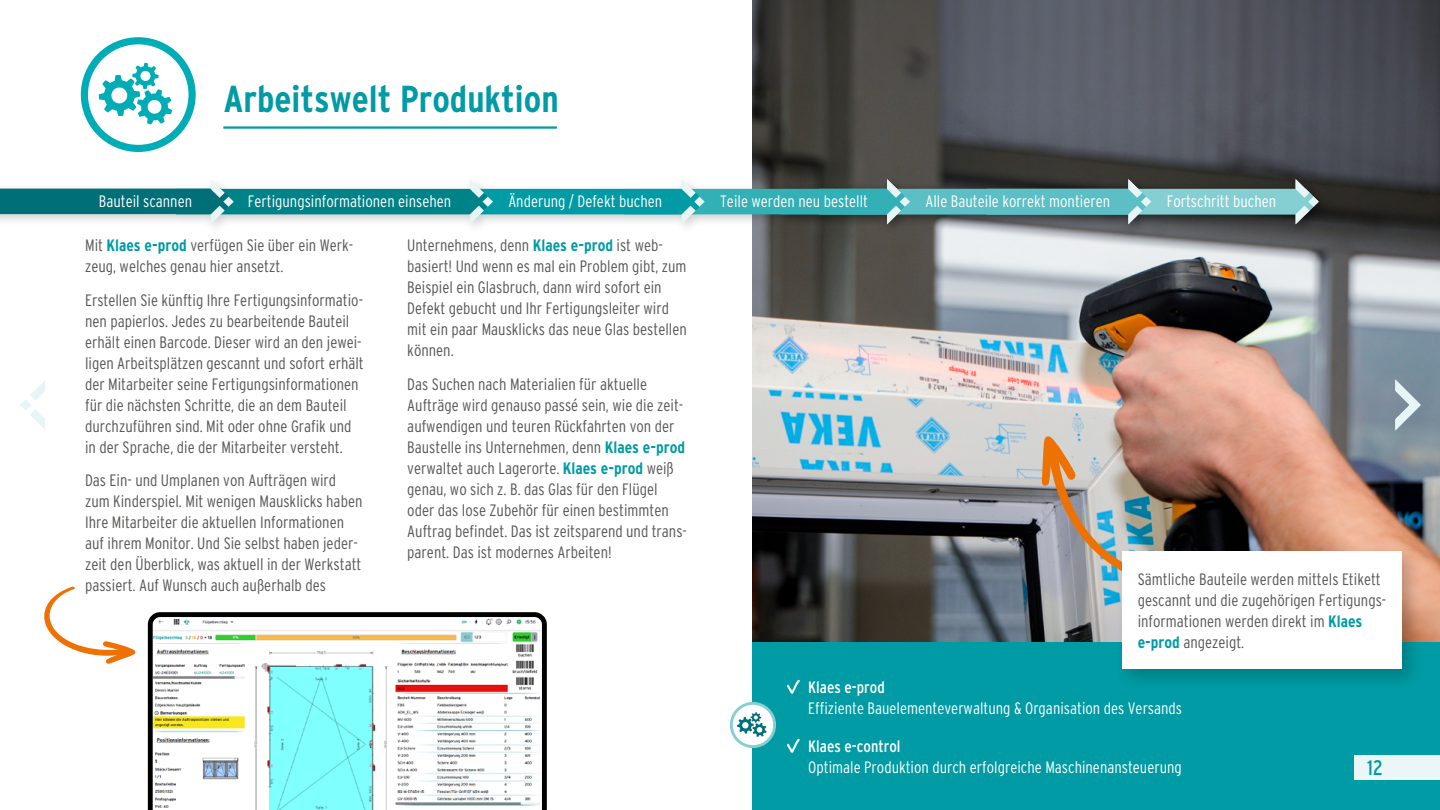
<style>
.page{position:relative;width:1440px;height:810px;background:#fff}
.page>*{position:absolute;margin:0;border:0;box-sizing:border-box;transform-origin:0 0}
.t1{font:700 condensed 37.5px "Interstate";color:#009ba4}
.t2{font:condensed 21px "Interstate";color:#009ba4}
.t3{font:300 condensed 16.5px/21px "Interstate";color:#575756}
.t4{font:300 condensed 16.5px "Interstate";color:#fff}
.t5{font:condensed 16.5px "Interstate";color:#fff}
.s1{font-weight:700;color:#009ba4}
</style>
<div class="page">
<svg style="left:148px;top:612px;width:399px;height:198px"></svg>
<img style="left:753px;top:0;width:686px;height:643px">
<img style="left:1041px;top:436px;width:160px;height:155px">
<div style="left:81px;top:37px;width:115px;height:115px;background:#00adb7;border-radius:50%"></div>
<svg style="left:88px;top:44px;width:101px;height:101px"></svg>
<svg style="left:44px;top:586px;width:91px;height:78px"></svg>
<div style="left:0;top:174px;width:1329px;height:61px;background:#000;opacity:.2"></div>
<svg style="left:0;top:179px;width:1318px;height:45px"></svg>
<div style="left:753px;top:643px;width:686px;height:167px;background:#009ba4"></div>
<svg style="left:787px;top:680px;width:13px;height:14px"></svg>
<svg style="left:787px;top:739px;width:13px;height:14px"></svg>
<svg style="left:730px;top:702px;width:46px;height:46px"></svg>
<div style="left:732px;top:705px;width:41px;height:40px;background:#fff;border-radius:50%"></div>
<svg style="left:737px;top:712px;width:29px;height:25px"></svg>
<svg style="left:1395px;top:380px;width:25px;height:50px"></svg>
<div style="left:1115px;top:545px;width:308px;height:145px;background:#000;opacity:.2"></div>
<div style="left:1121px;top:551px;width:280px;height:118px;background:#fff"></div>
<div style="left:1354px;top:755px;width:85px;height:25px;background:#ebf6f7"></div>
<svg style="left:20px;top:381px;width:25px;height:48px"></svg>
<hr style="left:223px;top:126px;width:334px;height:3px;background:#009ba4">
<h1 class="t1" style="left:223px;top:78px;width:337px">Arbeitswelt Produktion</h1>
<p class="t4" style="left:99px;top:192px;width:95px">Bauteil scannen</p>
<p class="t4" style="left:248px;top:192px;width:205px">Fertigungsinformationen einsehen</p>
<p class="t4" style="left:508px;top:192px;width:155px">Änderung / Defekt buchen</p>
<p class="t4" style="left:720px;top:192px;width:150px">Teile werden neu bestellt</p>
<p class="t4" style="left:925px;top:192px;width:186px">Alle Bauteile korrekt montieren</p>
<p class="t4" style="left:1166px;top:192px;width:111px">Fortschritt buchen</p>
<p class="t3" style="left:85px;top:234px;width:270px">Mit <span class="s1">Klaes e-prod</span> verfügen Sie über ein Werk&shy;zeug, welches genau hier ansetzt.</p>
<p class="t3" style="left:85px;top:289px;width:280px">Erstellen Sie künftig Ihre Fertigungsinformatio&shy;nen papierlos. Jedes zu bearbeitende Bauteil erhält einen Barcode. Dieser wird an den jewei&shy;ligen Arbeitsplätzen gescannt und sofort erhält der Mitarbeiter seine Fertigungsinformationen für die nächsten Schritte, die an dem Bauteil durchzuführen sind. Mit oder ohne Grafik und in der Sprache, die der Mitarbeiter versteht.</p>
<p class="t3" style="left:85px;top:470px;width:279px">Das Ein- und Umplanen von Aufträgen wird zum Kinderspiel. Mit wenigen Mausklicks haben Ihre Mitarbeiter die aktuellen Informationen auf ihrem Monitor. Und Sie selbst haben jeder&shy;zeit den Überblick, was aktuell in der Werkstatt passiert. Auf Wunsch auch außerhalb des</p>
<p class="t3" style="left:407px;top:234px;width:281px">Unternehmens, denn <span class="s1">Klaes e-prod</span> ist web&shy;basiert! Und wenn es mal ein Problem gibt, zum Beispiel ein Glasbruch, dann wird sofort ein Defekt gebucht und Ihr Fertigungsleiter wird mit ein paar Mausklicks das neue Glas bestellen können.</p>
<p class="t3" style="left:407px;top:373px;width:281px">Das Suchen nach Materialien für aktuelle Aufträge wird genauso passé sein, wie die zeit&shy;aufwendigen und teuren Rückfahrten von der Baustelle ins Unternehmen, denn <span class="s1">Klaes e-prod </span>verwaltet auch Lagerorte. <span class="s1">Klaes e-prod</span> weiß genau, wo sich z. B. das Glas für den Flügel oder das lose Zubehör für einen bestimmten Auftrag befindet. Das ist zeitsparend und trans&shy;parent. Das ist modernes Arbeiten!</p>
<p class="t3" style="left:1137px;top:568px;width:250px">Sämtliche Bauteile werden mittels Etikett gescannt und die zugehörigen Fertigungs&shy;informationen werden direkt im <span class="s1">Klaes e-prod</span> angezeigt.</p>
<p class="t5" style="left:808px;top:678px;width:78px">Klaes e-prod</p>
<p class="t4" style="left:808px;top:699px;width:375px">Effiziente Bauelementeverwaltung &amp; Organisation des Versands</p>
<p class="t5" style="left:808px;top:737px;width:94px">Klaes e-control</p>
<p class="t4" style="left:808px;top:758px;width:375px">Optimale Produktion durch erfolgreiche Maschinenansteuerung</p>
<p class="t2" style="left:1366px;top:756px;width:17px">12</p>
</div>
